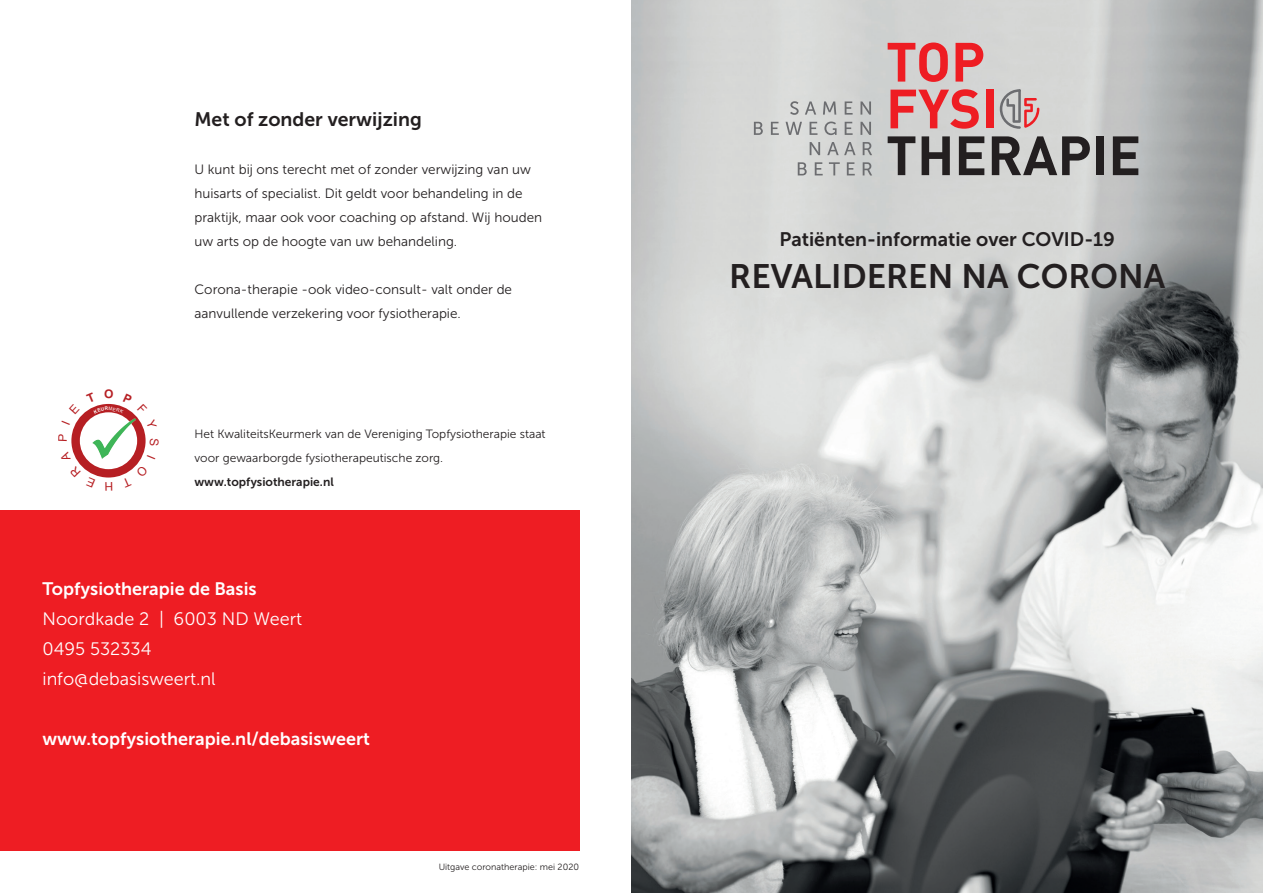
<style>
.page{position:relative;width:1263px;height:893px;background:#fff}
.page>*{position:absolute;margin:0;border:0;box-sizing:border-box;transform-origin:0 0}
.t1{font:33.75px "Museo Sans 700";color:#231f20}
.t2{font:19.5px "Museo Sans 700";color:#231f20}
.t3{font:18px "Museo Sans 700";color:#fff}
.t4{font:18px/30px "Museo Sans 300";color:#fff}
.t5{font:13.5px/24px "Museo Sans 300";color:#231f20}
.t6{font:12px/24px "Museo Sans 300";color:#231f20}
.t7{font:12px "Museo Sans 700";color:#231f20}
.t8{font:9px "Museo Sans 300";color:#231f20}
</style>
<div class="page">
<img style="left:631px;top:0;width:632px;height:893px">
<svg style="left:888px;top:43px;width:60px;height:39px;background:#dd7e81"></svg>
<svg style="left:955px;top:43px;width:28px;height:39px"></svg>
<svg style="left:890px;top:89px;width:89px;height:40px;background:#dd8385"></svg>
<div style="left:986px;top:90px;width:7px;height:38px;background:#ee1d23"></div>
<svg style="left:888px;top:136px;width:27px;height:39px"></svg>
<svg style="left:921px;top:136px;width:29px;height:39px"></svg>
<svg style="left:959px;top:136px;width:25px;height:39px"></svg>
<svg style="left:992px;top:136px;width:98px;height:39px;background:#7c7b7a"></svg>
<div style="left:1096px;top:136px;width:8px;height:39px;background:#231f20"></div>
<svg style="left:1113px;top:136px;width:25px;height:39px"></svg>
<svg style="left:790px;top:101px;width:9px;height:14px"></svg>
<svg style="left:805px;top:101px;width:11px;height:14px"></svg>
<svg style="left:823px;top:101px;width:13px;height:14px"></svg>
<svg style="left:845px;top:101px;width:8px;height:14px"></svg>
<svg style="left:860px;top:101px;width:11px;height:14px"></svg>
<svg style="left:754px;top:122px;width:9px;height:13px"></svg>
<svg style="left:771px;top:122px;width:8px;height:13px"></svg>
<svg style="left:785px;top:122px;width:17px;height:13px"></svg>
<svg style="left:809px;top:122px;width:8px;height:13px"></svg>
<svg style="left:824px;top:122px;width:12px;height:13px"></svg>
<svg style="left:845px;top:122px;width:8px;height:13px"></svg>
<svg style="left:860px;top:122px;width:11px;height:13px"></svg>
<svg style="left:810px;top:142px;width:10px;height:13px"></svg>
<svg style="left:827px;top:142px;width:28px;height:13px"></svg>
<svg style="left:863px;top:142px;width:9px;height:13px"></svg>
<svg style="left:798px;top:162px;width:9px;height:13px"></svg>
<svg style="left:815px;top:162px;width:8px;height:13px"></svg>
<svg style="left:829px;top:162px;width:11px;height:13px"></svg>
<svg style="left:847px;top:162px;width:8px;height:13px"></svg>
<svg style="left:863px;top:162px;width:9px;height:13px"></svg>
<svg style="left:1000px;top:89px;width:39px;height:40px;background:#c2aaaa"></svg>
<div style="left:0;top:510px;width:579px;height:340px;background:#ee1d23"></div>
<svg style="left:71px;top:403px;width:75px;height:75px"></svg>
<h2 class="t2" style="left:194px;top:108px;width:229px">Met of zonder verwijzing</h2>
<p class="t5" style="left:194px;top:157px;width:349px">U kunt bij ons terecht met of zonder verwijzing van uw huisarts of specialist. Dit geldt voor behandeling in de praktijk, maar ook voor coaching op afstand. Wij houden uw arts op de hoogte van uw behandeling.</p>
<p class="t5" style="left:194px;top:277px;width:319px">Corona-therapie -ook video-consult- valt onder de aanvullende verzekering voor fysiotherapie.</p>
<p class="t6" style="left:194px;top:422px;width:353px">Het KwaliteitsKeurmerk van de Vereniging Topfysiotherapie staat voor gewaarborgde fysiotherapeutische zorg.</p>
<p class="t7" style="left:194px;top:475px;width:141px">www.topfysiotherapie.nl</p>
<h3 class="t3" style="left:43px;top:579px;width:216px">Topfysiotherapie de Basis</h3>
<h3 class="t4" style="left:43px;top:604px;width:261px">Noordkade 2 | 6003 ND Weert<br>0495 532334 info@debasisweert.nl</h3>
<h3 class="t3" style="left:43px;top:729px;width:329px">www.topfysiotherapie.nl/debasisweert</h3>
<p class="t8" style="left:439px;top:862px;width:142px">Uitgave coronatherapie: mei 2020</p>
<h2 class="t2" style="left:779px;top:228px;width:337px">Patiënten-informatie over COVID-19</h2>
<h1 class="t1" style="left:729px;top:257px;width:438px">REVALIDEREN NA CORONA</h1>
</div>
